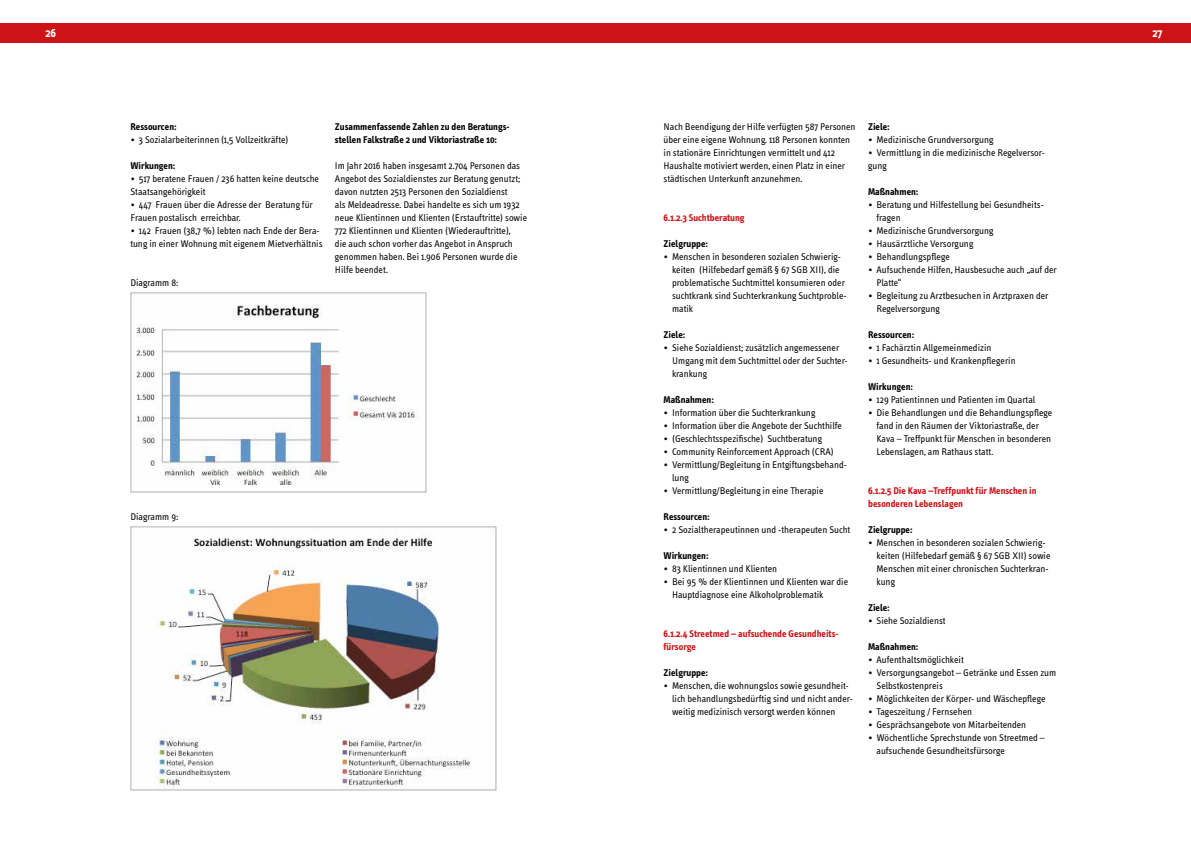
<style>
.page{position:relative;width:1191px;height:842px;background:#fff}
.page>*{position:absolute;margin:0;border:0;box-sizing:border-box;transform-origin:0 0}
.t1{font:700 12px "Info Text";color:#fff}
.t2{font:10px/13px "Info Text";color:#000}
.t3{font:700 10px/13px "Info Text";color:#000}
.t4{font:700 10px/13px "Info Text";color:#cd1316}
</style>
<div class="page">
<div style="left:0;top:23px;width:595px;height:20px;background:#cd1316"></div>
<div style="left:595px;top:23px;width:596px;height:20px;background:#cd1316"></div>
<img style="left:130px;top:292px;width:296px;height:200px">
<img style="left:130px;top:526px;width:366px;height:265px">
<p class="t1" style="left:45px;top:26px;width:12px">26</p>
<p class="t1" style="left:1152px;top:26px;width:12px">27</p>
<p class="t3" style="left:130px;top:120px;width:48px">Ressourcen:</p>
<p class="t2" style="left:130px;top:133px;width:159px">• 3 Sozialarbeiterinnen (1,5 Vollzeitkräfte)</p>
<p class="t3" style="left:130px;top:159px;width:46px">Wirkungen:</p>
<p class="t2" style="left:130px;top:172px;width:190px">• 517 beratene Frauen / 236 hatten keine deutsche<br>Staatsangehörigkeit</p>
<p class="t2" style="left:130px;top:198px;width:184px">• 447 Frauen über die Adresse der Beratung für<br>Frauen postalisch erreichbar.</p>
<p class="t2" style="left:130px;top:224px;width:194px">• 142 Frauen (38,7 %) lebten nach Ende der Bera&shy;tung in einer Wohnung mit eigenem Mietverhältnis</p>
<p class="t2" style="left:130px;top:276px;width:49px">Diagramm 8:</p>
<p class="t3" style="left:335px;top:120px;width:176px">Zusammenfassende Zahlen zu den Beratungs&shy;stellen Falkstraße 2 und Viktoriastraße 10:</p>
<p class="t2" style="left:335px;top:159px;width:194px">Im Jahr 2016 haben insgesamt 2.704 Personen das Angebot des Sozialdienstes zur Beratung genutzt; davon nutzten 2513 Personen den Sozialdienst<br>als Meldeadresse. Dabei handelte es sich um 1932 neue Klientinnen und Klienten (Erstauftritte) sowie 772 Klientinnen und Klienten (Wiederauftritte),<br>die auch schon vorher das Angebot in Anspruch genommen haben. Bei 1.906 Personen wurde die Hilfe beendet.</p>
<p class="t2" style="left:130px;top:510px;width:49px">Diagramm 9:</p>
<p class="t2" style="left:663px;top:120px;width:193px">Nach Beendigung der Hilfe verfügten 587 Personen über eine eigene Wohnung. 118 Personen konnten in stationäre Einrichtungen vermittelt und 412<br>Haushalte motiviert werden, einen Platz in einer städtischen Unterkunft anzunehmen.</p>
<p class="t4" style="left:663px;top:211px;width:83px">6.1.2.3 Suchtberatung</p>
<p class="t3" style="left:663px;top:237px;width:46px">Zielgruppe:</p>
<p class="t2" style="left:672px;top:250px;width:176px;text-indent:-8px">• Menschen in besonderen sozialen Schwierig&shy;keiten (Hilfebedarf gemäß § 67 SGB XII), die problematische Suchtmittel konsumieren oder suchtkrank sind Suchterkrankung Suchtproble&shy;matik</p>
<p class="t3" style="left:663px;top:328px;width:23px">Ziele:</p>
<p class="t2" style="left:672px;top:341px;width:177px;text-indent:-8px">• Siehe Sozialdienst; zusätzlich angemessener<br>Umgang mit dem Suchtmittel oder der Suchter&shy;krankung</p>
<p class="t3" style="left:663px;top:393px;width:52px">Maßnahmen:</p>
<p class="t2" style="left:663px;top:406px;width:153px">• Information über die Suchterkrankung</p>
<p class="t2" style="left:663px;top:419px;width:180px">• Information über die Angebote der Suchthilfe</p>
<p class="t2" style="left:663px;top:432px;width:160px">• (Geschlechtsspezifische) Suchtberatung</p>
<p class="t2" style="left:663px;top:445px;width:172px">• Community Reinforcement Approach (CRA)</p>
<p class="t2" style="left:672px;top:458px;width:176px;text-indent:-8px">• Vermittlung/Begleitung in Entgiftungsbehand&shy;lung</p>
<p class="t2" style="left:663px;top:484px;width:161px">• Vermittlung/Begleitung in eine Therapie</p>
<p class="t3" style="left:663px;top:510px;width:48px">Ressourcen:</p>
<p class="t2" style="left:663px;top:523px;width:188px">• 2 Sozialtherapeutinnen und -therapeuten Sucht</p>
<p class="t3" style="left:663px;top:549px;width:46px">Wirkungen:</p>
<p class="t2" style="left:663px;top:562px;width:115px">• 83 Klientinnen und Klienten</p>
<p class="t2" style="left:672px;top:575px;width:178px;text-indent:-8px">• Bei 95 % der Klientinnen und Klienten war die<br>Hauptdiagnose eine Alkoholproblematik</p>
<p class="t4" style="left:663px;top:627px;width:176px">6.1.2.4 Streetmed – aufsuchende Gesundheits&shy;fürsorge</p>
<p class="t3" style="left:663px;top:666px;width:46px">Zielgruppe:</p>
<p class="t2" style="left:672px;top:679px;width:182px;text-indent:-8px">• Menschen, die wohnungslos sowie gesundheit&shy;lich behandlungsbedürftig sind und nicht ander&shy;weitig medizinisch versorgt werden können</p>
<p class="t3" style="left:868px;top:120px;width:23px">Ziele:</p>
<p class="t2" style="left:868px;top:133px;width:127px">• Medizinische Grundversorgung</p>
<p class="t2" style="left:868px;top:146px;width:178px">• Vermittlung in die medizinische Regelversor&shy;gung</p>
<p class="t3" style="left:868px;top:185px;width:52px">Maßnahmen:</p>
<p class="t2" style="left:876px;top:198px;width:168px;text-indent:-8px">• Beratung und Hilfestellung bei Gesundheits&shy;fragen</p>
<p class="t2" style="left:868px;top:224px;width:127px">• Medizinische Grundversorgung</p>
<p class="t2" style="left:868px;top:237px;width:107px">• Hausärztliche Versorgung</p>
<p class="t2" style="left:868px;top:250px;width:83px">• Behandlungspflege</p>
<p class="t2" style="left:876px;top:263px;width:182px;text-indent:-8px">• Aufsuchende Hilfen, Hausbesuche auch „auf der<br>Platte“</p>
<p class="t2" style="left:876px;top:289px;width:173px;text-indent:-8px">• Begleitung zu Arztbesuchen in Arztpraxen der<br>Regelversorgung</p>
<p class="t3" style="left:868px;top:328px;width:48px">Ressourcen:</p>
<p class="t2" style="left:868px;top:341px;width:125px">• 1 Fachärztin Allgemeinmedizin</p>
<p class="t2" style="left:868px;top:354px;width:149px">• 1 Gesundheits- und Krankenpflegerin</p>
<p class="t3" style="left:868px;top:380px;width:46px">Wirkungen:</p>
<p class="t2" style="left:868px;top:393px;width:169px">• 129 Patientinnen und Patienten im Quartal</p>
<p class="t2" style="left:876px;top:406px;width:177px;text-indent:-8px">• Die Behandlungen und die Behandlungspflege fand in den Räumen der Viktoriastraße, der Kava – Treffpunkt für Menschen in besonderen Lebenslagen, am Rathaus statt.</p>
<p class="t4" style="left:868px;top:484px;width:170px">6.1.2.5 Die Kava –Treffpunkt für Menschen in besonderen Lebenslagen</p>
<p class="t3" style="left:868px;top:523px;width:46px">Zielgruppe:</p>
<p class="t2" style="left:876px;top:536px;width:175px;text-indent:-8px">• Menschen in besonderen sozialen Schwierig&shy;keiten (Hilfebedarf gemäß § 67 SGB XII) sowie Menschen mit einer chronischen Suchterkran&shy;kung</p>
<p class="t3" style="left:868px;top:601px;width:23px">Ziele:</p>
<p class="t2" style="left:868px;top:614px;width:79px">• Siehe Sozialdienst</p>
<p class="t3" style="left:868px;top:640px;width:52px">Maßnahmen:</p>
<p class="t2" style="left:868px;top:653px;width:97px">• Aufenthaltsmöglichkeit</p>
<p class="t2" style="left:876px;top:666px;width:181px;text-indent:-8px">• Versorgungsangebot – Getränke und Essen zum<br>Selbstkostenpreis</p>
<p class="t2" style="left:868px;top:692px;width:179px">• Möglichkeiten der Körper- und Wäschepflege</p>
<p class="t2" style="left:868px;top:705px;width:106px">• Tageszeitung / Fernsehen</p>
<p class="t2" style="left:868px;top:718px;width:160px">• Gesprächsangebote von Mitarbeitenden</p>
<p class="t2" style="left:876px;top:731px;width:170px;text-indent:-8px">• Wöchentliche Sprechstunde von Streetmed – aufsuchende Gesundheitsfürsorge</p>
</div>
